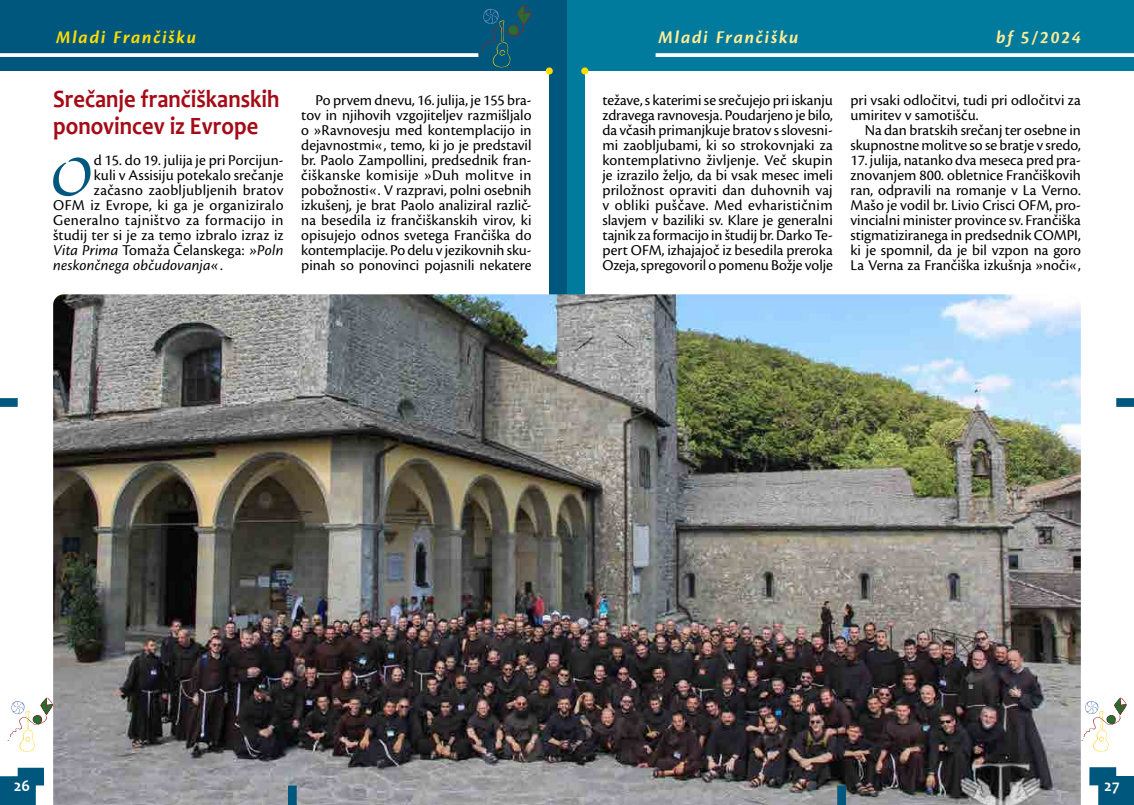
<style>
.page{position:relative;width:1134px;height:805px;background:#fff}
.page>*{position:absolute;margin:0;border:0;box-sizing:border-box;transform-origin:0 0}
.t1{font:71.62px "Sanvito Pro";color:#00577e}
.t2{font:700 25px/27.5px "Candara";color:#a40b16;scale:.9 1}
.t3{font:18.62px "Cronos Pro Bold Disp It";letter-spacing:.1em;color:#ffed98}
.t4{font:18.62px "Cronos Pro Bold Disp It";letter-spacing:.095em;color:#fd0}
.t5{font:700 16.25px "Candara";color:#fff}
.t6{font:15.62px/15px "Cronos Pro";letter-spacing:.005em;color:#000;text-align:justify}
.t7{font:15.62px "Cronos Pro";letter-spacing:.025em;color:#000}
.t8{font:italic 15.62px "Cronos Pro";letter-spacing:.01em;color:#000}
.s1{font-style:italic}
.s2{font-style:normal}
</style>
<div class="page">
<div style="left:567px;top:0;width:18px;height:804px;background:#007a9d"></div>
<div style="left:567px;top:0;width:567px;height:71px;background:#007a9d"></div>
<svg style="left:656px;top:53px;width:478px;height:4px;background:#eff6f9"></svg>
<div style="left:581px;top:67px;width:7px;height:7px;background:#fd0;border-radius:50%"></div>
<div style="left:549px;top:0;width:18px;height:804px;background:#00577e"></div>
<div style="left:0;top:0;width:567px;height:71px;background:#00577e"></div>
<svg style="left:0;top:53px;width:478px;height:4px;background:#eff4f7"></svg>
<div style="left:546px;top:67px;width:7px;height:7px;background:#fd0;border-radius:50%"></div>
<svg style="left:478px;top:5px;width:54px;height:63px"></svg>
<svg style="left:7px;top:697px;width:46px;height:55px"></svg>
<img style="left:53px;top:294px;width:1028px;height:510px">
<svg style="left:1080px;top:696px;width:47px;height:56px"></svg>
<div style="left:1116px;top:398px;width:18px;height:9px;background:#00577e"></div>
<svg style="left:1089px;top:767px;width:45px;height:37px"></svg>
<div style="left:837px;top:785px;width:9px;height:19px;background:#00577e"></div>
<div style="left:288px;top:785px;width:9px;height:19px;background:#00577e"></div>
<svg style="left:0;top:767px;width:44px;height:37px"></svg>
<div style="left:0;top:398px;width:18px;height:9px;background:#00577e"></div>
<p class="t4" style="left:56px;top:26px;width:142px">Mladi Frančišku</p>
<p class="t3" style="left:996px;top:26px;width:86px">bf 5/2024</p>
<p class="t3" style="left:659px;top:26px;width:142px">Mladi Frančišku</p>
<h2 class="t2" style="left:53px;top:85px;width:253px">Srečanje frančiškanskih ponovincev iz Evrope</h2>
<h1 class="t1" style="left:51px;top:137px;width:44px">O</h1>
<p class="t6" style="left:94px;top:153px;width:191px">d 15. do 19. julija je pri Porcijun-</p>
<p class="t6" style="left:94px;top:168px;width:191px">kuli v Assisiju potekalo srečanje</p>
<p class="t6" style="left:94px;top:183px;width:191px">začasno zaobljubljenih bratov</p>
<p class="t6" style="left:53px;top:198px;width:232px">OFM iz Evrope, ki ga je organiziralo</p>
<p class="t7" style="left:53px;top:211px;width:232px">Generalno tajništvo za formacijo in</p>
<p class="t6" style="left:53px;top:228px;width:232px">študij ter si je za temo izbralo izraz iz</p>
<p class="t6" style="left:53px;top:243px;width:232px"><span class="s1">Vita Prima</span> Tomaža Čelanskega: <span class="s1">»Poln</span></p>
<p class="t8" style="left:53px;top:256px;width:171px">neskončnega občudovanja«<span class="s2">.</span></p>
<p class="t6" style="left:301px;top:93px;width:232px;text-indent:14px">Po prvem dnevu, 16. julija, je 155 bra&shy;tov in njihovih vzgojiteljev razmišljalo o »Ravnovesju med kontemplacijo in dejavnostmi«, temo, ki jo je predstavil br. Paolo Zampollini, pre dsednik fran&shy;čiškanske komisije »Duh molitve in pobožnosti«. V razpravi, polni osebnih izkušenj, je brat Paolo analiziral različ&shy;na besedila iz frančiškanskih virov, ki opisujejo odnos svetega Frančiška do kontemplacije. Po delu v jezikovnih sku&shy;pinah so ponovinci pojasnili nekatere</p>
<p class="t6" style="left:602px;top:93px;width:232px">težave, s katerimi se srečujejo pri iskanju zdravega ravnovesja. Poudarjeno je bilo, da včasih primanjkuje bratov s slovesni&shy;mi zaobljubami, ki so strokovnjaki za kontemplativno življenje. Več skupin je izrazilo željo, da bi vsak mesec imeli priložnost opraviti dan duhovnih vaj v obliki puščave. Med evharističnim slavjem v baziliki sv. Klare je generalni tajnik za formacijo in študij br. Darko Te&shy;pert OFM, izhajajoč iz besedila preroka Ozeja, spregovoril o pomenu Božje volje</p>
<p class="t6" style="left:850px;top:93px;width:232px">pri vsaki odločitvi, tudi pri odločitvi za umiritev v samotišču.</p>
<p class="t6" style="left:850px;top:123px;width:232px;text-align:right">Na dan bratskih srečanj ter osebne in skupnostne molitve so se bratje v sredo,</p>
<p class="t6" style="left:850px;top:153px;width:232px">17. julija, natanko dva meseca pred pra&shy;znovanjem 800. obletnice Frančiškovih ran, odpravili na romanje v La Verno.<br>Mašo je vodil br. Livio Crisci OFM, pro&shy;vincialni minister province sv. Frančiška stigmatiziranega in predsednik COMPI, ki je spomnil, da je bil vzpon na goro La Verna za Frančiška izkušnja »noči«,</p>
<p class="t5" style="left:14px;top:775px;width:18px">26</p>
<p class="t5" style="left:1104px;top:775px;width:17px">27</p>
</div>
